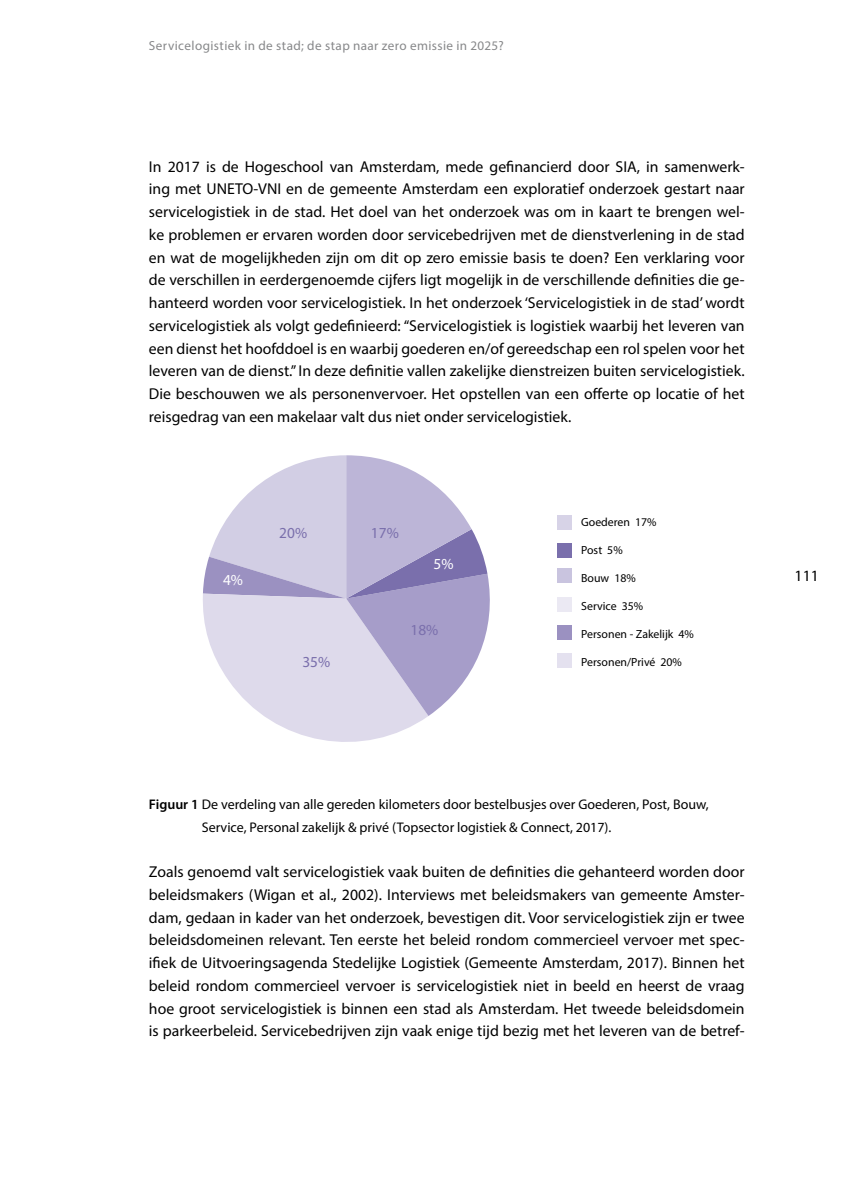
<style>
.page{position:relative;width:844px;height:1191px;background:#fff}
.page>*{position:absolute;margin:0;border:0;box-sizing:border-box;transform-origin:0 0}
.t1{font:15.75px/22.8px "Myriad Pro";color:#000;text-align:justify}
.t2{font:15.4px "Myriad Pro";color:#7a6fac}
.t3{font:15.4px "Myriad Pro";color:#fff}
.t4{font:14px/22.8px "Myriad Pro";color:#000}
.t5{font:13.12px "Myriad Pro";letter-spacing:.03em;color:#87888a}
.t6{font:11.9px "Myriad Pro";color:#000}
.s1{font-weight:600}
</style>
<div class="page">
<svg style="left:203px;top:455px;width:287px;height:287px"></svg>
<div style="left:557px;top:515px;width:14px;height:15px;background:#d7d3e7"></div>
<div style="left:557px;top:543px;width:14px;height:15px;background:#7a6fac"></div>
<div style="left:557px;top:568px;width:14px;height:15px;background:#c9c4df"></div>
<div style="left:557px;top:596px;width:14px;height:15px;background:#ebe9f3"></div>
<div style="left:557px;top:624px;width:14px;height:15px;background:#9b91c1"></div>
<div style="left:557px;top:653px;width:14px;height:14px;background:#e4e1ef"></div>
<p class="t5" style="left:149px;top:38px;width:356px">Servicelogistiek in de stad; de stap naar zero emissie in 2025?</p>
<p class="t1" style="left:149px;top:155px;width:597px">In 2017 is de Hogeschool van Amsterdam, mede gefinancierd door SIA, in samenwerk&shy;ing met UNETO-VNI en de gemeente Amsterdam een exploratief onderzoek gestart naar servicelogistiek in de stad. Het doel van het onderzoek was om in kaart te brengen wel&shy;ke problemen er ervaren worden door servicebedrijven met de dienstverlening in de stad en wat de mogelijkheden zijn om dit op zero emissie basis te doen? Een verklaring voor de verschillen in eerdergenoemde cijfers ligt mogelijk in de verschillende definities die ge&shy;hanteerd worden voor servicelogistiek. In het onderzoek ‘Servicelogistiek in de stad’ wordt servicelogistiek als volgt gedefinieerd: “Servicelogistiek is logistiek waarbij het leveren van een dienst het hoofddoel is en waarbij goederen en/of gereedschap een rol spelen voor het leveren van de dienst.” In deze definitie vallen zakelijke dienstreizen buiten servicelogistiek.<br>Die beschouwen we als personenvervoer. Het opstellen van een offerte op locatie of het reisgedrag van een makelaar valt dus niet onder servicelogistiek.</p>
<p class="t3" style="left:223px;top:570px;width:22px">4%</p>
<p class="t2" style="left:279px;top:523px;width:29px">20%</p>
<p class="t2" style="left:371px;top:523px;width:29px">17%</p>
<p class="t3" style="left:433px;top:554px;width:22px">5%</p>
<p class="t2" style="left:302px;top:652px;width:29px">35%</p>
<p class="t2" style="left:410px;top:621px;width:29px">18%</p>
<p class="t6" style="left:581px;top:515px;width:77px">Goederen 17%</p>
<p class="t6" style="left:581px;top:543px;width:43px">Post 5%</p>
<p class="t6" style="left:581px;top:571px;width:56px">Bouw 18%</p>
<p class="t6" style="left:581px;top:599px;width:64px">Service 35%</p>
<p class="t6" style="left:581px;top:627px;width:114px">Personen - Zakelijk 4%</p>
<p class="t6" style="left:581px;top:655px;width:102px">Personen/Privé 20%</p>
<p class="t1" style="left:794px;top:564px;width:26px">111</p>
<p class="t4" style="left:202px;top:792px;width:508px;text-indent:-53px"><span class="s1">Figuur 1</span> De verdeling van alle gereden kilometers door bestelbusjes over Goederen, Post, Bouw,<br>Service, Personal zakelijk &amp; privé (Topsector logistiek &amp; Connect, 2017).</p>
<p class="t1" style="left:149px;top:860px;width:597px">Zoals genoemd valt servicelogistiek vaak buiten de definities die gehanteerd worden door beleidsmakers (Wigan et al., 2002). Interviews met beleidsmakers van gemeente Amster&shy;dam, gedaan in kader van het onderzoek, bevestigen dit. Voor servicelogistiek zijn er twee beleidsdomeinen relevant. Ten eerste het beleid rondom commercieel vervoer met spec&shy;ifiek de Uitvoeringsagenda Stedelijke Logistiek (Gemeente Amsterdam, 2017). Binnen het beleid rondom commercieel vervoer is servicelogistiek niet in beeld en heerst de vraag hoe groot servicelogistiek is binnen een stad als Amsterdam. Het tweede beleidsdomein is parkeerbeleid. Servicebedrijven zijn vaak enige tijd bezig met het leveren van de betref-</p>
</div>
